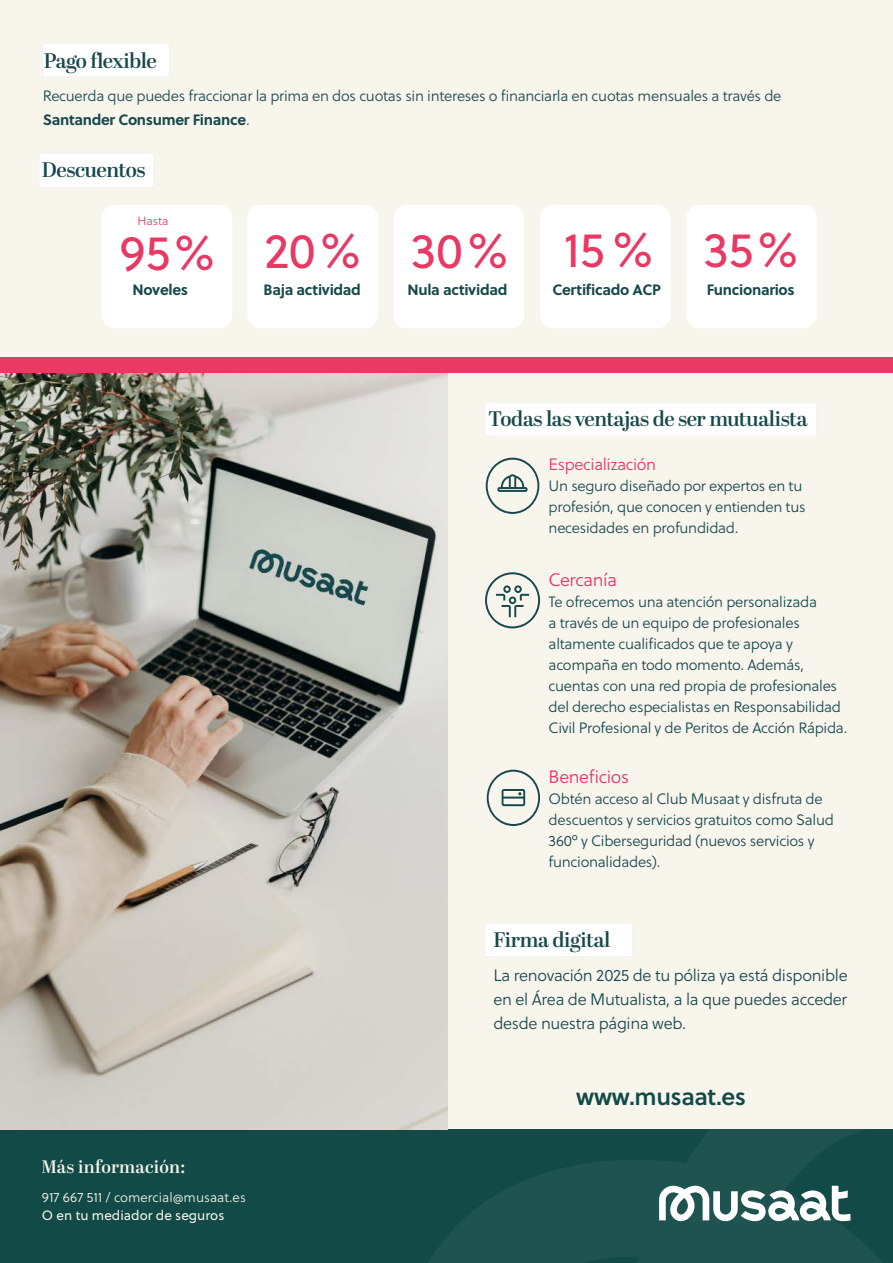
<style>
.page{position:relative;width:893px;height:1263px;background:#fff}
.page>*{position:absolute;margin:0;border:0;box-sizing:border-box;transform-origin:0 0}
.t1{font:48.9px "Soleil";color:#e83965}
.t2{font:24px "Soleil Sb";letter-spacing:-.02em;color:#124a47}
.t3{font:600 21px "Abril Display";letter-spacing:-.025em;color:#18484c}
.t4{font:18px "Soleil Lt";letter-spacing:-.02em;color:#e83064}
.t5{font:600 18px "Abril Display";letter-spacing:.01em;color:#f7f5ec}
.t6{font:16.5px/24px "Soleil Lt";letter-spacing:-.02em;color:#18484c;text-align:justify}
.t7{font:16.5px "Soleil Lt";letter-spacing:-.02em;color:#e83064}
.t8{font:15px/21px "Soleil Lt";letter-spacing:-.02em;color:#18484c}
.t9{font:700 15px "Soleil";letter-spacing:-.02em;color:#18484c}
.t10{font:13.5px "Soleil Lt";color:#f7f5ec}
.t11{font:13.5px "Soleil";color:#f7f5ec}
.t12{font:11.85px "Soleil Lt";color:#e83965}
.s1{font-family:"Soleil Lt";font-weight:400}
</style>
<div class="page">
<div style="left:0;top:0;width:893px;height:1188px;background:#f7f5ec"></div>
<div style="left:0;top:1129px;width:893px;height:134px;background:#124a47"></div>
<svg style="left:391px;top:1129px;width:491px;height:134px;fill:#1e5350"></svg>
<svg style="left:659px;top:1186px;width:191px;height:36px"></svg>
<div style="left:484px;top:401px;width:333px;height:36px;background:#fff;border:2px solid #f3f3f2"></div>
<svg style="left:486px;top:458px;width:53px;height:56px"></svg>
<svg style="left:485px;top:572px;width:55px;height:56px"></svg>
<svg style="left:487px;top:770px;width:53px;height:56px"></svg>
<div style="left:484px;top:922px;width:150px;height:35px;background:#fff;border:2px solid #f3f3f2"></div>
<img style="left:0;top:373px;width:448px;height:756px">
<div style="left:0;top:357px;width:893px;height:16px;background:#e83a65"></div>
<div style="left:42px;top:43px;width:128px;height:35px;background:#fff;border:2px solid #f3f3f2"></div>
<div style="left:38px;top:153px;width:117px;height:35px;background:#fff;border:2px solid #f3f3f2"></div>
<div style="left:247px;top:205px;width:131px;height:123px;background:#fff;border-radius:13px"></div>
<div style="left:393px;top:205px;width:131px;height:123px;background:#fff;border-radius:13px"></div>
<div style="left:540px;top:205px;width:131px;height:123px;background:#fff;border-radius:13px"></div>
<div style="left:686px;top:205px;width:131px;height:123px;background:#fff;border-radius:13px"></div>
<div style="left:102px;top:205px;width:130px;height:123px;background:#fff;border-radius:13px"></div>
<h3 class="t3" style="left:44px;top:47px;width:115px">Pago flexible</h3>
<p class="t8" style="left:43px;top:86px;width:740px">Recuerda que puedes fraccionar la prima en dos cuotas sin intereses o financiarla en cuotas mensuales a través de</p>
<p class="t9" style="left:43px;top:110px;width:208px">Santander Consumer Finance<span class="s1">.</span></p>
<h3 class="t3" style="left:42px;top:155px;width:105px">Descuentos</h3>
<p class="t12" style="left:137px;top:213px;width:32px">Hasta</p>
<h1 class="t1" style="left:120px;top:215px;width:681px">95% 20% 30% 15% 35%</h1>
<p class="t9" style="left:132px;top:280px;width:57px">Noveles</p>
<p class="t9" style="left:264px;top:280px;width:99px">Baja actividad</p>
<p class="t9" style="left:407px;top:280px;width:101px">Nula actividad</p>
<p class="t9" style="left:552px;top:280px;width:110px">Certificado ACP</p>
<p class="t9" style="left:707px;top:280px;width:90px">Funcionarios</p>
<h3 class="t3" style="left:488px;top:405px;width:321px">Todas las ventajas de ser mutualista</h3>
<p class="t7" style="left:549px;top:454px;width:109px">Especialización</p>
<p class="t8" style="left:549px;top:476px;width:259px">Un seguro diseñado por expertos en tu profesión, que conocen y entienden tus necesidades en profundidad.</p>
<p class="t4" style="left:549px;top:569px;width:70px">Cercanía</p>
<p class="t8" style="left:549px;top:592px;width:300px">Te ofrecemos una atención personalizada<br>a través de un equipo de profesionales altamente cualificados que te apoya y acompaña en todo momento. Además, cuentas con una red propia de profesionales del derecho especialistas en Responsabilidad Civil Profesional y de Peritos de Acción Rápida.</p>
<p class="t4" style="left:549px;top:766px;width:82px">Beneficios</p>
<p class="t8" style="left:549px;top:789px;width:287px">Obtén acceso al Club Musaat y disfruta de descuentos y servicios gratuitos como Salud 360º y Ciberseguridad (nuevos servicios y funcionalidades).</p>
<h3 class="t3" style="left:493px;top:925px;width:119px">Firma digital</h3>
<p class="t6" style="left:493px;top:964px;width:356px">La renovación 2025 de tu póliza ya está disponible en el Área de Mutualista, a la que puedes acceder desde nuestra página web.</p>
<p class="t5" style="left:41px;top:1154px;width:145px">Más información:</p>
<p class="t10" style="left:42px;top:1189px;width:206px">917 667 511 / comercial@musaat.es</p>
<p class="t11" style="left:42px;top:1205px;width:184px">O en tu mediador de seguros</p>
<h2 class="t2" style="left:576px;top:1078px;width:171px">www.musaat.es</h2>
</div>
